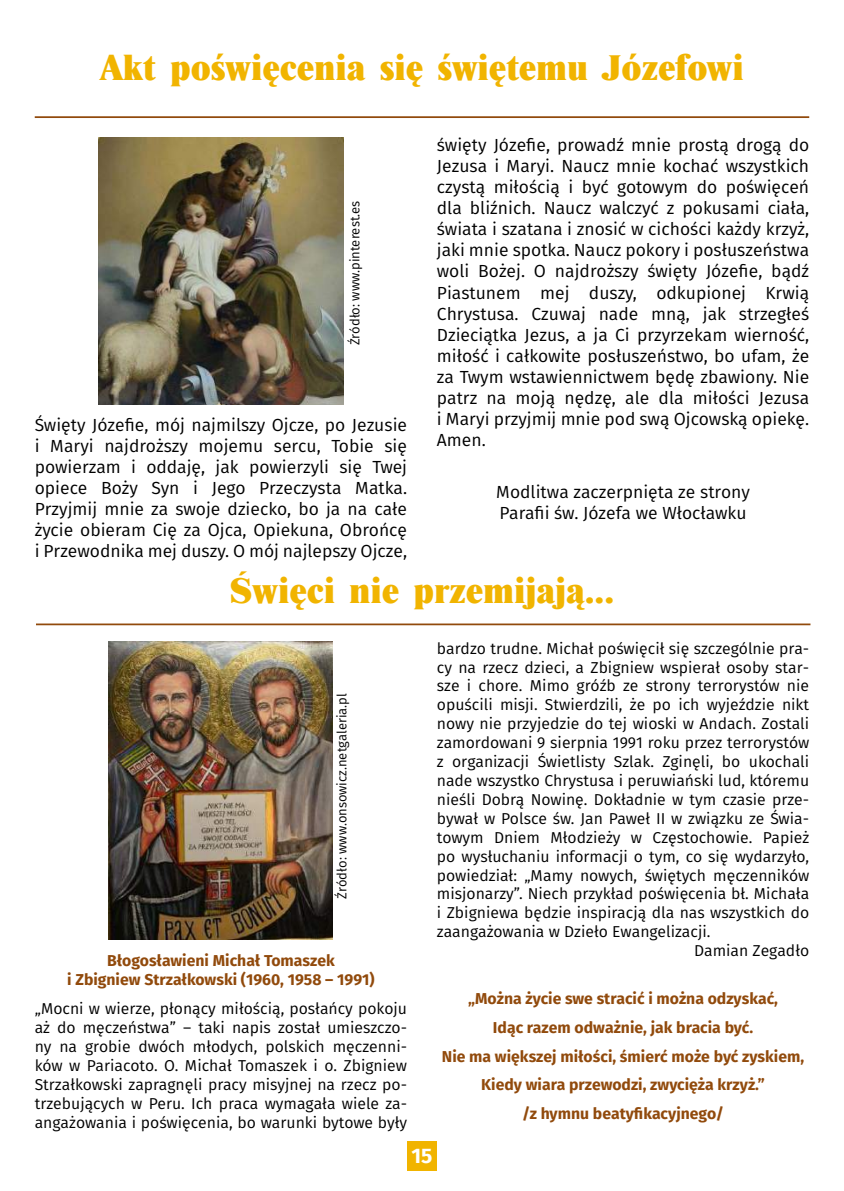
<style>
.page{position:relative;width:844px;height:1191px;background:#fff}
.page>*{position:absolute;margin:0;border:0;box-sizing:border-box;transform-origin:0 0}
.t1{font:700 expanded 36.75px "Nimbus Rom DCE";color:#f1b400}
.t2{font:700 21px "Fira Sans";color:#fff}
.t3{font:17.5px/21px "Fira Sans";color:#000;text-align:justify}
.t4{font:15.75px/18.9px "Fira Sans";color:#000;text-align:justify}
.t5{font:700 15.75px/28.9px "Fira Sans";color:#914a0c;text-align:center}
.t6{font:13.12px "Fira Sans";color:#000}
</style>
<div class="page">
<hr style="left:35px;top:116px;width:774px;height:2px;background:#914a0c">
<hr style="left:36px;top:623px;width:774px;height:2px;background:#914a0c">
<img style="left:109px;top:641px;width:224px;height:298px">
<div style="left:407px;top:1141px;width:30px;height:30px;background:#f1b400"></div>
<img style="left:98px;top:138px;width:245px;height:266px">
<h1 class="t1" style="left:100px;top:46px;width:645px">Akt poświęcenia się świętemu Józefowi</h1>
<p class="t6" style="left:345px;top:345px;width:146px;rotate:-90deg">Źródło: www.pinterest.es</p>
<p class="t3" style="left:35px;top:416px;width:374px">Święty Józefie, mój najmilszy Ojcze, po Jezusie i Maryi najdroższy mojemu sercu, Tobie się powierzam i oddaję, jak powierzyli się Twej opiece Boży Syn i Jego Przeczysta Matka.<br>Przyjmij mnie za swoje dziecko, bo ja na całe życie obieram Cię za Ojca, Opiekuna, Obrońcę i Przewodnika mej duszy. O mój najlepszy Ojcze,</p>
<p class="t3" style="left:437px;top:136px;width:374px">święty Józefie, prowadź mnie prostą drogą do Jezusa i Maryi. Naucz mnie kochać wszystkich czystą miłością i być gotowym do poświęceń dla bliźnich. Naucz walczyć z pokusami ciała, świata i szatana i znosić w cichości każdy krzyż, jaki mnie spotka. Naucz pokory i posłuszeństwa woli Bożej. O najdroższy święty Józefie, bądź Piastunem mej duszy, odkupionej Krwią Chrystusa. Czuwaj nade mną, jak strzegłeś Dzieciątka Jezus, a ja Ci przyrzekam wierność, miłość i całkowite posłuszeństwo, bo ufam, że za Twym wstawiennictwem będę zbawiony. Nie patrz na moją nędzę, ale dla miłości Jezusa i Maryi przyjmij mnie pod swą Ojcowską opiekę.<br>Amen.</p>
<p class="t3" style="left:496px;top:482px;width:255px">Modlitwa zaczerpnięta ze strony<br>Parafii św. Józefa we Włocławku</p>
<h1 class="t1" style="left:230px;top:570px;width:385px">Święci nie przemijają...</h1>
<p class="t4" style="left:437px;top:640px;width:374px">bardzo trudne. Michał poświęcił się szczególnie pra-</p>
<p class="t4" style="left:437px;top:658px;width:374px">cy na rzecz dzieci, a Zbigniew wspierał osoby star-</p>
<p class="t4" style="left:437px;top:677px;width:374px">sze i chore. Mimo gróźb ze strony terrorystów nie</p>
<p class="t4" style="left:437px;top:696px;width:374px">opuścili misji. Stwierdzili, że po ich wyjeździe nikt</p>
<p class="t4" style="left:437px;top:715px;width:373px">nowy nie przyjedzie do tej wioski w Andach. Zostali</p>
<p class="t4" style="left:437px;top:734px;width:374px">zamordowani 9 sierpnia 1991 roku przez terrorystów</p>
<p class="t4" style="left:437px;top:753px;width:374px">z organizacji Świetlisty Szlak. Zginęli, bo ukochali</p>
<p class="t4" style="left:437px;top:772px;width:374px">nade wszystko Chrystusa i peruwiański lud, któremu</p>
<p class="t4" style="left:437px;top:791px;width:373px">nieśli Dobrą Nowinę. Dokładnie w tym czasie prze-</p>
<p class="t4" style="left:437px;top:810px;width:373px">bywał w Polsce św. Jan Paweł II w związku ze Świa-</p>
<p class="t4" style="left:437px;top:829px;width:374px">towym Dniem Młodzieży w Częstochowie. Papież</p>
<p class="t4" style="left:437px;top:847px;width:373px">po wysłuchaniu informacji o tym, co się wydarzyło,</p>
<p class="t4" style="left:437px;top:866px;width:374px">powiedział: „Mamy nowych, świętych męczenników</p>
<p class="t4" style="left:437px;top:885px;width:374px">misjonarzy”. Niech przykład poświęcenia bł. Michała</p>
<p class="t4" style="left:437px;top:904px;width:374px">i Zbigniewa będzie inspiracją dla nas wszystkich do</p>
<p class="t4" style="left:437px;top:923px;width:275px">zaangażowania w Dzieło Ewangelizacji.</p>
<p class="t4" style="left:694px;top:942px;width:116px">Damian Zegadło</p>
<p class="t5" style="left:442px;top:985px;width:363px">„Można życie swe stracić i można odzyskać,<br>Idąc razem odważnie, jak bracia być.<br>Nie ma większej miłości, śmierć może być zyskiem, Kiedy wiara przewodzi, zwycięża krzyż.”<br>/z hymnu beatyfikacyjnego/</p>
<p class="t6" style="left:332px;top:898px;width:207px;rotate:-90deg">Źródło: www.onsowicz.netgaleria.pl</p>
<p class="t5" style="left:67px;top:952px;width:309px;line-height:18.9px">Błogosławieni Michał Tomaszek<br>i Zbigniew Strzałkowski (1960, 1958 – 1991)</p>
<p class="t4" style="left:35px;top:1000px;width:374px">„Mocni w wierze, płonący miłością, posłańcy pokoju aż do męczeństwa” – taki napis został umieszczo&shy;ny na grobie dwóch młodych, polskich męczenni&shy;ków w Pariacoto. O. Michał Tomaszek i o. Zbigniew Strzałkowski zapragnęli pracy misyjnej na rzecz po&shy;trzebujących w Peru. Ich praca wymagała wiele za&shy;angażowania i poświęcenia, bo warunki bytowe były</p>
<h2 class="t2" style="left:411px;top:1140px;width:22px">15</h2>
</div>
